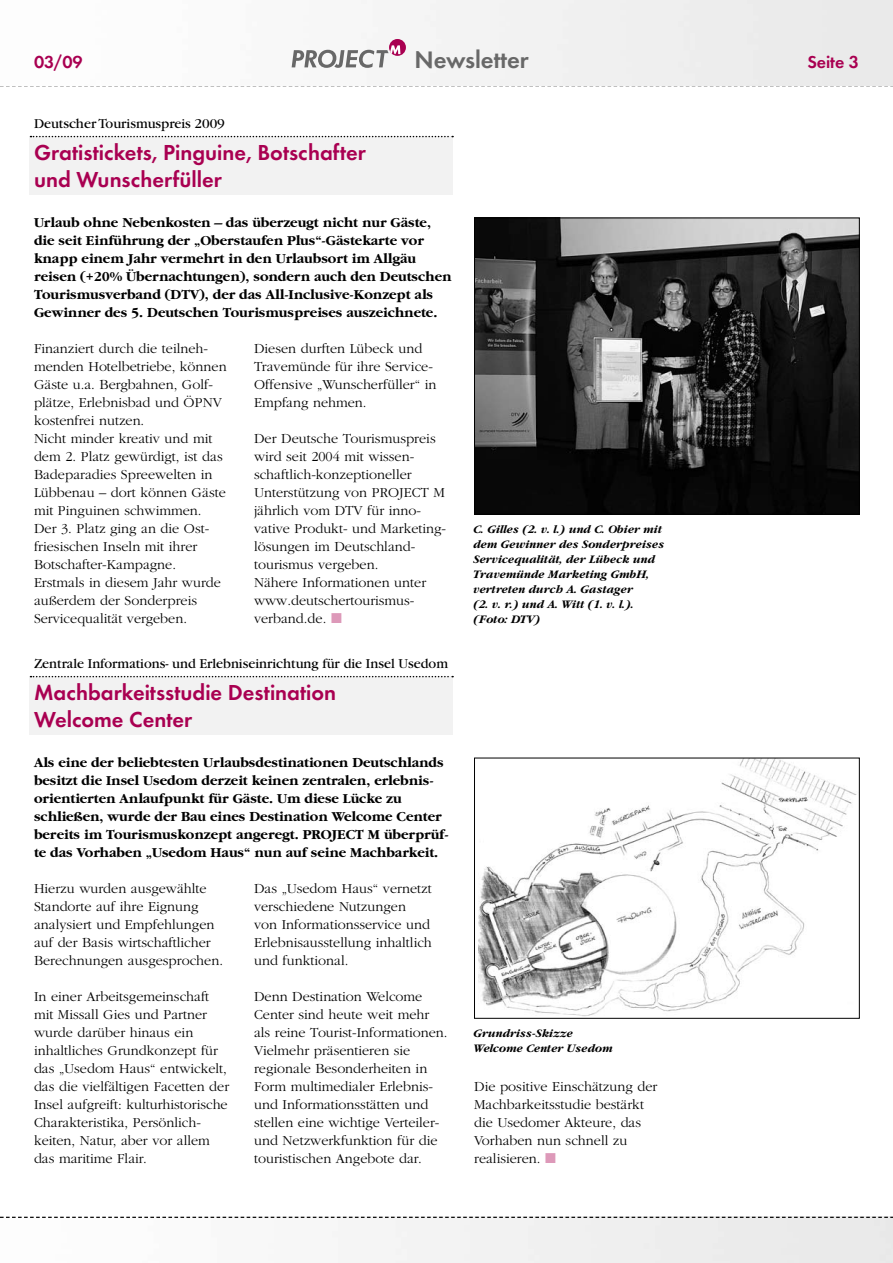
<style>
.page{position:relative;width:893px;height:1263px;background:#fff}
.page>*{position:absolute;margin:0;border:0;box-sizing:border-box;transform-origin:0 0}
.t1{font:600 24.75px "Futura T";letter-spacing:-.005em;color:#686868}
.t2{font:600 22.5px/27px "Futura T";color:#a90051}
.t3{font:600 18px "Futura T";letter-spacing:-.005em;color:#a90051}
.t4{font:300 14.25px/18px "Garamond";color:#000}
.t5{font:700 14.25px/18px "Garamond";color:#000}
.t6{font:14.25px "Garamond";color:#000}
.t7{font:italic 700 12px/15px "Garamond";color:#000}
.s1{color:#dd99b9}
</style>
<div class="page">
<svg style="left:441px;top:85px;width:452px;height:1px"></svg>
<div style="left:389px;top:39px;width:17px;height:17px;background:#a90051;border-radius:50%"></div>
<svg style="left:292px;top:45px;width:108px;height:23px"></svg>
<div style="left:30px;top:137px;width:423px;height:58px;background:#f2f2f2"></div>
<svg style="left:31px;top:136px;width:422px;height:1px"></svg>
<div style="left:30px;top:677px;width:423px;height:58px;background:#f2f2f2"></div>
<svg style="left:31px;top:676px;width:422px;height:1px"></svg>
<img style="left:476px;top:220px;width:382px;height:293px">
<div style="left:474px;top:218px;width:386px;height:297px;border:1px solid #000"></div>
<img style="left:478px;top:760px;width:379px;height:256px">
<div style="left:474px;top:758px;width:386px;height:261px;border:1px solid #000"></div>
<img style="left:0;top:1216px;width:893px;height:47px">
<svg style="left:0;top:1217px;width:893px;height:1px"></svg>
<p class="t3" style="left:34px;top:51px;width:50px">03/09</p>
<h1 class="t1" style="left:415px;top:45px;width:116px">Newsletter</h1>
<p class="t3" style="left:807px;top:51px;width:53px">Seite 3</p>
<p class="t6" style="left:34px;top:116px;width:192px">Deutscher Tourismuspreis 2009</p>
<h2 class="t2" style="left:34px;top:138px;width:334px">Gratistickets, Pinguine, Botschafter und Wunscherfüller</h2>
<p class="t5" style="left:34px;top:213px;width:419px">Urlaub ohne Nebenkosten – das überzeugt nicht nur Gäste, die seit Einführung der „Oberstaufen Plus“-Gästekarte vor knapp einem Jahr vermehrt in den Urlaubsort im Allgäu reisen (+20% Übernachtungen), sondern auch den Deutschen Tourismusverband (DTV), der das All-Inclusive-Konzept als Gewinner des 5. Deutschen Tourismuspreises auszeichnete.</p>
<p class="t4" style="left:34px;top:339px;width:194px">Finanziert durch die teilneh&shy;menden Hotelbetriebe, können<br>Gäste u.a. Bergbahnen, Golf&shy;plätze, Erlebnisbad und ÖPNV kostenfrei nutzen.<br>Nicht minder kreativ und mit dem 2. Platz gewürdigt, ist das<br>Badeparadies Spreewelten in<br>Lübbenau – dort können Gäste mit Pinguinen schwimmen.<br>Der 3. Platz ging an die Ost&shy;friesischen Inseln mit ihrer<br>Botschafter-Kampagne.<br>Erstmals in diesem Jahr wurde außerdem der Sonderpreis<br>Servicequalität vergeben.</p>
<p class="t4" style="left:254px;top:339px;width:184px">Diesen durften Lübeck und<br>Travemünde für ihre Service-<br>Offensive „Wunscherfüller“ in<br>Empfang nehmen.</p>
<p class="t4" style="left:254px;top:429px;width:193px">Der Deutsche Tourismuspreis wird seit 2004 mit wissen&shy;schaftlich-konzeptioneller<br>Unterstützung von PROJECT M jährlich vom DTV für inno&shy;vative Produkt- und Marketing&shy;lösungen im Deutschland&shy;tourismus vergeben.<br>Nähere Informationen unter www.deutschertourismus&shy;verband.de. <span class="s1">■</span></p>
<p class="t6" style="left:34px;top:656px;width:416px">Zentrale Informations- und Erlebniseinrichtung für die Insel Usedom</p>
<h2 class="t2" style="left:34px;top:678px;width:304px">Machbarkeitsstudie Destination<br>Welcome Center</h2>
<p class="t5" style="left:34px;top:753px;width:416px">Als eine der beliebtesten Urlaubsdestinationen Deutschlands besitzt die Insel Usedom derzeit keinen zentralen, erlebnis&shy;orientierten Anlaufpunkt für Gäste. Um diese Lücke zu schließen, wurde der Bau eines Destination Welcome Center bereits im Tourismuskonzept angeregt. PROJECT M überprüf&shy;te das Vorhaben „Usedom Haus“ nun auf seine Machbarkeit.</p>
<p class="t4" style="left:34px;top:879px;width:191px">Hierzu wurden ausgewählte<br>Standorte auf ihre Eignung analysiert und Empfehlungen auf der Basis wirtschaftlicher<br>Berechnungen ausgesprochen.</p>
<p class="t4" style="left:34px;top:987px;width:197px">In einer Arbeitsgemeinschaft mit Missall Gies und Partner wurde darüber hinaus ein inhaltliches Grundkonzept für das „Usedom Haus“ entwickelt, das die vielfältigen Facetten der<br>Insel aufgreift: kulturhistorische<br>Charakteristika, Persönlich&shy;keiten, Natur, aber vor allem das maritime Flair.</p>
<p class="t4" style="left:254px;top:879px;width:179px">Das „Usedom Haus“ vernetzt verschiedene Nutzungen von Informationsservice und<br>Erlebnisausstellung inhaltlich und funktional.</p>
<p class="t4" style="left:254px;top:987px;width:195px">Denn Destination Welcome<br>Center sind heute weit mehr als reine Tourist-Informationen.<br>Vielmehr präsentieren sie regionale Besonderheiten in<br>Form multimedialer Erlebnis&shy;und Informationsstätten und stellen eine wichtige Verteiler&shy;und Netzwerkfunktion für die touristischen Angebote dar.</p>
<p class="t7" style="left:474px;top:521px;width:192px">C. Gilles (2. v. l.) und C. Obier mit dem Gewinner des Sonderpreises<br>Servicequalität, der Lübeck und<br>Travemünde Marketing GmbH, vertreten durch A. Gastager<br>(2. v. r.) und A. Witt (1. v. l.). (Foto: DTV)</p>
<p class="t7" style="left:474px;top:1025px;width:141px">Grundriss-Skizze<br>Welcome Center Usedom</p>
<p class="t4" style="left:474px;top:1077px;width:185px">Die positive Einschätzung der<br>Machbarkeitsstudie bestärkt die Usedomer Akteure, das<br>Vorhaben nun schnell zu realisieren. <span class="s1">■</span></p>
</div>
